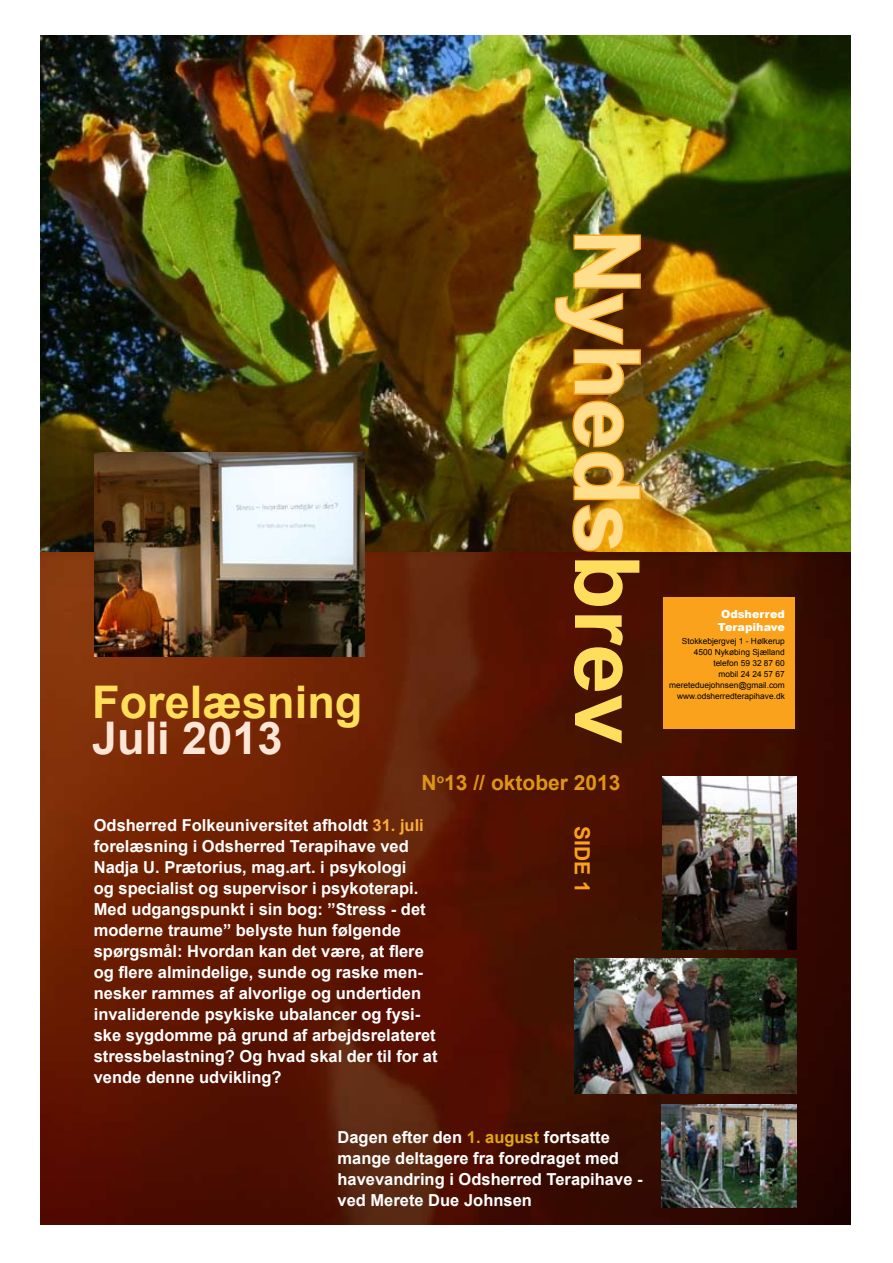
<style>
.page{position:relative;width:893px;height:1263px;background:#fff}
.page>*{position:absolute;margin:0;border:0;box-sizing:border-box;transform-origin:0 0}
.t1{font:700 90px "Arial";color:#ffde8d}
.t2{font:700 45px "Arial";color:#ffdf5a}
.t3{font:700 45px "Arial";color:#fee6d7}
.t4{font:700 21px "Arial";color:#de9616}
.t5{font:700 21px "Arial";color:#faa21b}
.t6{font:700 16.5px/21px "Arial";color:#fff}
.t7{font:900 11.1px/13px "Arial";color:#fff;text-align:center}
.t8{font:8.4px/11.1px "Arial";color:#000;text-align:right}
.s1{color:#ffdd5d}
.s2{color:#fbac3a}
.s3{color:#e1a910}
</style>
<div class="page">
<img style="left:40px;top:36px;width:810px;height:517px">
<img style="left:40px;top:553px;width:810px;height:671px">
<img style="left:553px;top:233px;width:89px;height:320px">
<img style="left:94px;top:452px;width:270px;height:205px">
<img style="left:663px;top:776px;width:133px;height:174px">
<div style="left:663px;top:598px;width:131px;height:131px;background:#faa21b"></div>
<img style="left:574px;top:959px;width:222px;height:135px">
<img style="left:662px;top:1104px;width:134px;height:104px">
<h2 class="t2" style="left:92px;top:672px;width:272px">Forelæsning</h2>
<h2 class="t3" style="left:92px;top:708px;width:192px">Juli 2013</h2>
<h1 class="t1" style="left:667px;top:229px;width:517px;rotate:90deg">Nyheds<span class="s1">brev</span></h1>
<p class="t4" style="left:422px;top:769px;width:200px">N<sup>o</sup>13 // oktober 2013</p>
<p class="t6" style="left:94px;top:815px;width:345px">Odsherred Folkeuniversitet afholdt <span class="s2">31. juli </span>forelæsning i Odsherred Terapihave ved Nadja U. Prætorius, mag.art. i psykologi<br>og specialist og supervisor i psykoterapi.<br>Med udgangspunkt i sin bog: ”Stress - det moderne traume” belyste hun følgende spørgsmål: Hvordan kan det være, at flere og flere almindelige, sunde og raske men&shy;nesker rammes af alvorlige og undertiden invaliderende psykiske ubalancer og fysi&shy;ske sygdomme på grund af arbejdsrelateret stressbelastning? Og hvad skal der til for at vende denne udvikling?</p>
<p class="t5" style="left:596px;top:826px;width:68px;rotate:90deg">SIDE 1</p>
<p class="t6" style="left:338px;top:1127px;width:307px">Dagen efter den <span class="s3">1. august</span> fortsatte mange deltagere fra foredraget med havevandring i Odsherred Terapihave - ved Merete Due Johnsen</p>
<p class="t7" style="left:718px;top:607px;width:69px">Odsherred<br>Terapihave</p>
<p class="t8" style="left:669px;top:635px;width:117px">Stokkebjergvej 1 - Hølkerup<br>4500 Nykøbing Sjælland telefon 59 32 87 60<br>mobil 24 24 57 67 mereteduejohnsen@gmail.com www.odsherredterapihave.dk</p>
</div>
